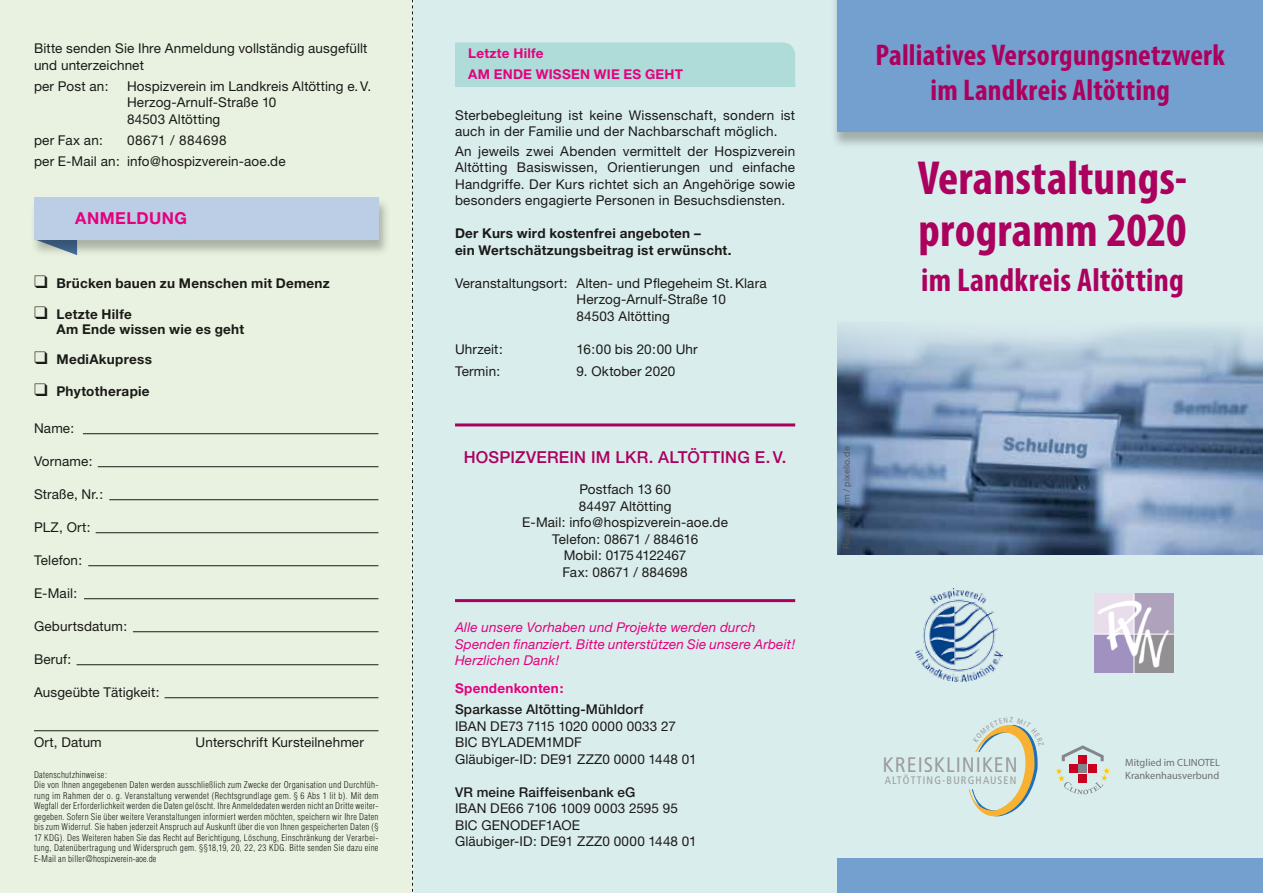
<style>
.page{position:relative;width:1263px;height:893px;background:#fff}
.page>*{position:absolute;margin:0;border:0;box-sizing:border-box;transform-origin:0 0}
.t1{font:700 condensed 48px/52.5px "Myriad Pro";letter-spacing:.005em;color:#ac005e}
.t2{font:700 condensed 33px "Myriad Pro";letter-spacing:.01em;color:#ac005e}
.t3{font:700 condensed 30px/34.5px "Myriad Pro";letter-spacing:.01em;color:#ac005e;text-align:center}
.t4{font:condensed 21px "Frutiger";letter-spacing:.05em;color:#9c9c9c}
.t5{font:500 16.5px "Helvetica Neue";letter-spacing:.01em;color:#ac005e}
.t6{font:700 16.5px "Helvetica Neue";letter-spacing:.03em;color:#e5007d}
.t7{font:13.5px/16.5px "Helvetica Neue";letter-spacing:.01em;color:#1a1a18}
.t8{font:700 13.5px/16.5px "Helvetica Neue";letter-spacing:.02em;color:#1a1a18}
.t9{font:italic 13.5px/16.5px "Helvetica Neue";letter-spacing:.015em;color:#e5007d}
.t10{font:500 13.5px "Helvetica Neue";letter-spacing:.01em;color:#1a1a18}
.t11{font:700 13.5px/21px "Helvetica Neue";letter-spacing:.02em;color:#e5007d}
.t12{font:condensed 10.8px "Frutiger";letter-spacing:.11em;color:#9c9c9c}
.t13{font:10.5px/12.6px "Myriad Pro";color:#6f6f6e}
.t14{font:300 condensed 9px/10.5px "Helvetica";letter-spacing:.03em;color:#1a1a18}
.t15{font:9px "Helvetica Neue";letter-spacing:.02em;color:#565656}
</style>
<div class="page">
<div style="left:0;top:0;width:419px;height:893px;background:#e9f2e0"></div>
<div style="left:413px;top:0;width:850px;height:893px;background:#daeded"></div>
<div style="left:1094px;top:634px;width:40px;height:39px;background:#a091c1"></div>
<div style="left:1094px;top:593px;width:40px;height:41px;background:#e9ddec"></div>
<div style="left:1134px;top:593px;width:40px;height:41px;background:#aea2bd"></div>
<div style="left:1134px;top:635px;width:40px;height:38px;background:#929092"></div>
<img style="left:1095px;top:595px;width:78px;height:78px">
<hr style="left:1133px;top:593px;width:1px;height:80px;background:#fff">
<hr style="left:1094px;top:634px;width:80px;height:1px;background:#fff">
<img style="left:915px;top:588px;width:87px;height:94px">
<hr style="left:455px;top:599px;width:340px;height:3px;background:#ac005e">
<svg style="left:1062px;top:745px;width:42px;height:16px"></svg>
<svg style="left:1056px;top:768px;width:54px;height:27px"></svg>
<div style="left:1078px;top:755px;width:9px;height:9px;background:#c90020"></div>
<div style="left:1069px;top:765px;width:9px;height:8px;background:#c90020"></div>
<div style="left:1088px;top:765px;width:8px;height:8px;background:#c90020"></div>
<div style="left:1078px;top:774px;width:9px;height:8px;background:#c90020"></div>
<div style="left:1078px;top:765px;width:9px;height:8px;background:#81878c"></div>
<hr style="left:83px;top:433px;width:295px;height:1px;background:#1a1a18">
<hr style="left:98px;top:466px;width:280px;height:1px;background:#1a1a18">
<hr style="left:109px;top:499px;width:269px;height:1px;background:#1a1a18">
<hr style="left:96px;top:532px;width:282px;height:1px;background:#1a1a18">
<hr style="left:88px;top:565px;width:290px;height:1px;background:#1a1a18">
<hr style="left:84px;top:598px;width:294px;height:1px;background:#1a1a18">
<hr style="left:133px;top:631px;width:245px;height:1px;background:#1a1a18">
<hr style="left:77px;top:664px;width:301px;height:1px;background:#1a1a18">
<hr style="left:165px;top:697px;width:213px;height:1px;background:#1a1a18">
<hr style="left:34px;top:730px;width:344px;height:1px;background:#1a1a18">
<div style="left:30px;top:197px;width:361px;height:59px;background:#1a1a18;opacity:.3"></div>
<div style="left:34px;top:197px;width:344px;height:43px;background:#bbcee6"></div>
<div style="left:830px;top:0;width:433px;height:149px;background:#1a1a18;opacity:.3"></div>
<div style="left:838px;top:0;width:425px;height:132px;background:#73a0ce"></div>
<hr style="left:455px;top:423px;width:340px;height:3px;background:#ac005e">
<div style="left:455px;top:43px;width:340px;height:44px;background:#afdbd9"></div>
<img style="left:838px;top:325px;width:425px;height:230px">
<div style="left:838px;top:859px;width:425px;height:34px;background:#73a0ce"></div>
<svg style="left:412px;top:0;width:1px;height:893px"></svg>
<svg style="left:969px;top:725px;width:69px;height:92px"></svg>
<p class="t7" style="left:34px;top:40px;width:335px">Bitte senden Sie Ihre Anmeldung vollständig ausgefüllt und unterzeichnet</p>
<p class="t7" style="left:34px;top:77px;width:76px">per Post an:</p>
<p class="t7" style="left:127px;top:77px;width:246px">Hospizverein im Landkreis Altötting e.V.<br>Herzog-Arnulf-Straße 10<br>84503 Altötting</p>
<p class="t7" style="left:34px;top:131px;width:71px">per Fax an:</p>
<p class="t7" style="left:34px;top:129px;width:253px;line-height:21px;text-indent:93px">08671 / 884698<br>per E-Mail an: info@hospizverein-aoe.de</p>
<p class="t6" style="left:75px;top:208px;width:113px">ANMELDUNG</p>
<p class="t8" style="left:34px;top:274px;width:297px">❑ Brücken bauen zu Menschen mit Demenz</p>
<p class="t8" style="left:57px;top:307px;width:189px;line-height:15px;text-indent:-23px">❑ Letzte Hilfe<br>Am Ende wissen wie es geht</p>
<p class="t8" style="left:34px;top:351px;width:119px">❑ MediAkupress</p>
<p class="t8" style="left:34px;top:382px;width:117px">❑ Phytotherapie</p>
<p class="t7" style="left:34px;top:420px;width:42px">Name:</p>
<p class="t7" style="left:34px;top:453px;width:60px">Vorname:</p>
<p class="t7" style="left:34px;top:486px;width:71px">Straße, Nr.:</p>
<p class="t7" style="left:34px;top:519px;width:58px">PLZ, Ort:</p>
<p class="t7" style="left:34px;top:552px;width:50px">Telefon:</p>
<p class="t7" style="left:34px;top:585px;width:45px">E-Mail:</p>
<p class="t7" style="left:34px;top:618px;width:95px">Geburtsdatum:</p>
<p class="t7" style="left:34px;top:651px;width:39px">Beruf:</p>
<p class="t7" style="left:34px;top:684px;width:127px">Ausgeübte Tätigkeit:</p>
<p class="t7" style="left:34px;top:733px;width:69px">Ort, Datum</p>
<p class="t7" style="left:196px;top:733px;width:170px">Unterschrift Kursteilnehmer</p>
<p class="t14" style="left:34px;top:769px;width:346px">Datenschutzhinweise:<br>Die von Ihnen angegebenen Daten werden ausschließlich zum Zwecke der Organisation und Durchfüh&shy;rung im Rahmen der o. g. Veranstaltung verwendet (Rechtsgrundlage gem. § 6 Abs 1 lit b). Mit dem Wegfall der Erforderlichkeit werden die Daten gelöscht. Ihre Anmeldedaten werden nicht an Dritte weiter&shy;gegeben. Sofern Sie über weitere Veranstaltungen informiert werden möchten, speichern wir Ihre Daten bis zum Widerruf. Sie haben jederzeit Anspruch auf Auskunft über die von Ihnen gespeicherten Daten (§ 17 KDG). Des Weiteren haben Sie das Recht auf Berichtigung, Löschung, Einschränkung der Verarbei&shy;tung, Datenübertragung und Widerspruch gem. §§18,19, 20, 22, 23 KDG. Bitte senden Sie dazu eine E-Mail an biller@hospizverein-aoe.de</p>
<p class="t11" style="left:468px;top:43px;width:216px">Letzte Hilfe<br>AM ENDE WISSEN WIE ES GEHT</p>
<p class="t7" style="left:455px;top:107px;width:342px">Sterbebegleitung ist keine Wissenschaft, sondern ist auch in der Familie und der Nachbarschaft möglich.</p>
<p class="t7" style="left:455px;top:143px;width:342px;text-align:justify">An jeweils zwei Abenden vermittelt der Hospizverein Altötting Basiswissen, Orientierungen und einfache Handgriffe. Der Kurs richtet sich an Angehörige sowie besonders engagierte Personen in Besuchsdiensten.</p>
<p class="t8" style="left:455px;top:225px;width:278px">Der Kurs wird kostenfrei angeboten –<br>ein Wertschätzungsbeitrag ist erwünscht.</p>
<p class="t7" style="left:576px;top:275px;width:192px;text-indent:-122px">Veranstaltungsort: Alten- und Pflegeheim St.Klara<br>Herzog-Arnulf-Straße 10<br>84503 Altötting</p>
<p class="t7" style="left:455px;top:341px;width:49px">Uhrzeit:</p>
<p class="t7" style="left:576px;top:341px;width:123px">16:00 bis 20:00 Uhr</p>
<p class="t7" style="left:455px;top:363px;width:47px">Termin:</p>
<p class="t7" style="left:576px;top:363px;width:100px">9. Oktober 2020</p>
<p class="t5" style="left:464px;top:447px;width:324px">HOSPIZVEREIN IM LKR. ALTÖTTING E.V.</p>
<p class="t7" style="left:522px;top:481px;width:207px;text-align:center">Postfach 13 60<br>84497 Altötting<br>E-Mail: info@hospizverein-aoe.de<br>Telefon: 08671 / 884616<br>Mobil: 01754122467<br>Fax: 08671 / 884698</p>
<p class="t9" style="left:455px;top:619px;width:342px">Alle unsere Vorhaben und Projekte werden durch<br>Spenden finanziert. Bitte unterstützen Sie unsere Arbeit!<br>Herzlichen Dank!</p>
<p class="t11" style="left:455px;top:677px;width:110px">Spendenkonten:</p>
<p class="t10" style="left:455px;top:701px;width:190px">Sparkasse Altötting-Mühldorf</p>
<p class="t7" style="left:455px;top:717px;width:243px">IBAN DE73 7115 1020 0000 0033 27<br>BIC BYLADEM1MDF<br>Gläubiger-ID: DE91 ZZZ0 0000 1448 01</p>
<p class="t10" style="left:455px;top:784px;width:182px">VR meine Raiffeisenbank eG</p>
<p class="t7" style="left:455px;top:800px;width:243px">IBAN DE66 7106 1009 0003 2595 95<br>BIC GENODEF1AOE<br>Gläubiger-ID: DE91 ZZZ0 0000 1448 01</p>
<h3 class="t3" style="left:875px;top:37px;width:351px">Palliatives Versorgungsnetzwerk im Landkreis Altötting</h3>
<h1 class="t1" style="left:918px;top:151px;width:271px">Veranstaltungs&shy;programm 2020</h1>
<h2 class="t2" style="left:921px;top:260px;width:264px">im Landkreis Altötting</h2>
<p class="t15" style="left:841px;top:549px;width:104px;rotate:-90deg">Rainer Sturm / pixelio.de</p>
<h3 class="t4" style="left:883px;top:752px;width:136px">KREISKLINIKEN</h3>
<p class="t12" style="left:885px;top:774px;width:133px">ALTÖTTING-BURGHAUSEN</p>
<p class="t13" style="left:1125px;top:756px;width:96px">Mitglied im CLINOTEL<br>Krankenhausverbund</p>
</div>
